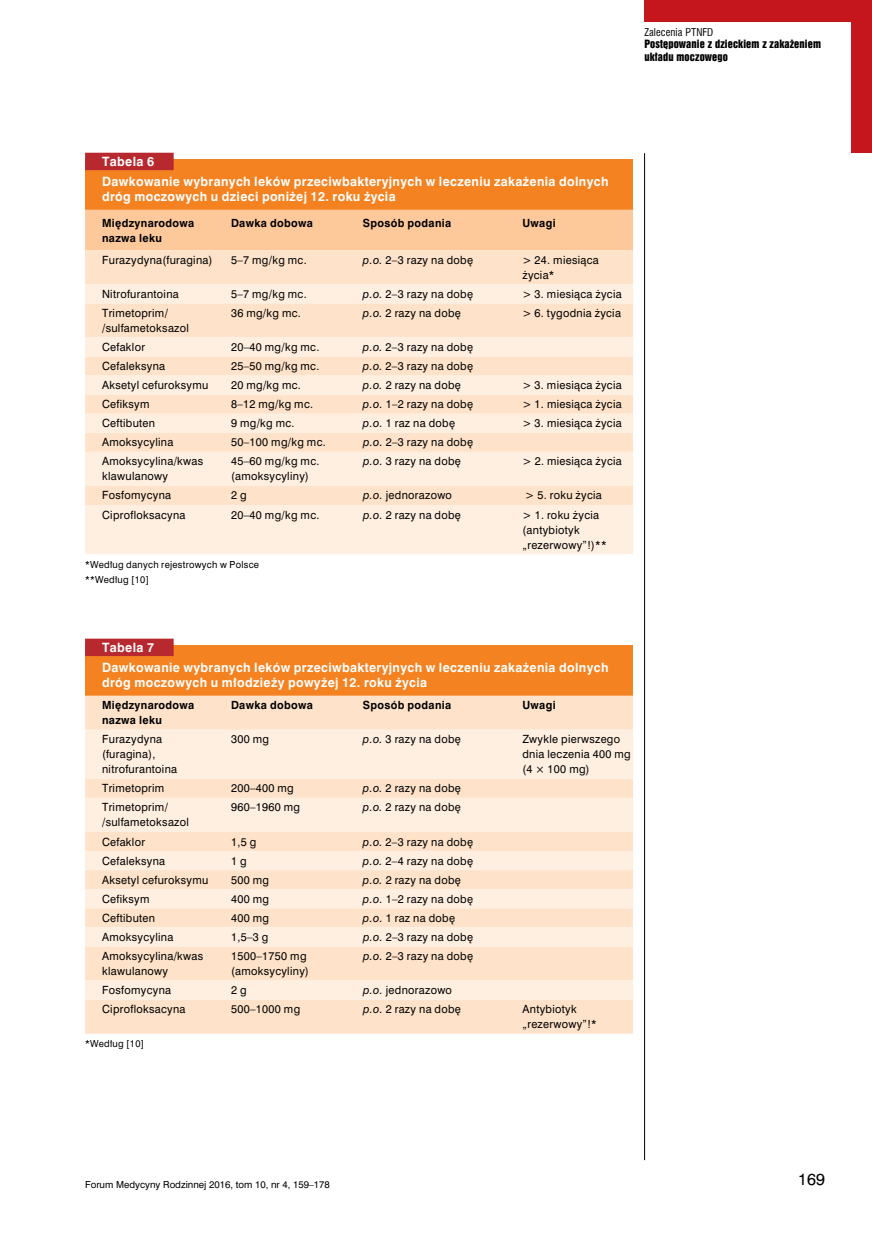
<style>
.page{position:relative;width:872px;height:1234px;background:#fff}
.page>*{position:absolute;margin:0;border:0;box-sizing:border-box;transform-origin:0 0}
.t1{font:15px "Swis 721 PL";color:#000}
.t2{font:700 12px/20.4px "Swis 721 PL";letter-spacing:.03em;color:#fff}
.t3{font:10.5px/15px "Swis 721 PL";letter-spacing:.03em;color:#000}
.t4{font:700 10.5px/15px "Swis 721 PL";letter-spacing:.03em;color:#000}
.t5{font:10.5px/12.8px "Swis 921 EU";letter-spacing:.01em;color:#000}
.t6{font:10.5px "Swis 721 Cn EU";letter-spacing:.01em;color:#000}
.t7{font:9px/15.3px "Swis 721 PL";letter-spacing:.03em;color:#000}
.t8{font:9px "Swis 721 PL";color:#000}
.s1{font-style:italic}
</style>
<div class="page">
<hr style="left:644px;top:153px;width:1px;height:1006px;background:#000">
<div style="left:644px;top:0;width:228px;height:21px;background:#c4161c"></div>
<div style="left:850px;top:0;width:22px;height:153px;background:#c4161c"></div>
<div style="left:85px;top:159px;width:548px;height:51px;background:#f58220"></div>
<div style="left:85px;top:210px;width:548px;height:40px;background:#fdc99b"></div>
<div style="left:85px;top:250px;width:548px;height:34px;background:#fee2c9"></div>
<svg style="left:85px;top:284px;width:548px;height:270px;background:#fee9d7"></svg>
<div style="left:85px;top:153px;width:89px;height:17px;background:#b8292f"></div>
<div style="left:85px;top:645px;width:548px;height:50px;background:#f58220"></div>
<div style="left:85px;top:695px;width:548px;height:338px;background:#fee2c9"></div>
<svg style="left:85px;top:729px;width:548px;height:270px;background:#fee9d7"></svg>
<div style="left:85px;top:638px;width:89px;height:18px;background:#b8292f"></div>
<p class="t6" style="left:644px;top:25px;width:70px">Zalecenia PTNFD</p>
<p class="t5" style="left:644px;top:38px;width:178px">Postępowanie z dzieckiem z zakażeniem układu moczowego</p>
<p class="t2" style="left:102px;top:151px;width:508px">Tabela 6<br>Dawkowanie wybranych leków przeciwbakteryjnych w leczeniu zakażenia dolnych</p>
<p class="t2" style="left:102px;top:186px;width:295px">dróg moczowych u dzieci poniżej 12. roku życia</p>
<p class="t4" style="left:102px;top:215px;width:94px">Międzynarodowa nazwa leku</p>
<p class="t4" style="left:231px;top:215px;width:83px">Dawka dobowa</p>
<p class="t4" style="left:363px;top:215px;width:90px">Sposób podania</p>
<p class="t4" style="left:522px;top:215px;width:35px">Uwagi</p>
<p class="t3" style="left:102px;top:252px;width:112px">Furazydyna(furagina)</p>
<p class="t3" style="left:231px;top:252px;width:77px">5–7 mg/kg mc.</p>
<p class="t3" style="left:363px;top:252px;width:112px"><span class="s1">p.o.</span> 2–3 razy na dobę</p>
<p class="t3" style="left:522px;top:252px;width:78px">&gt; 24. miesiąca życia*</p>
<p class="t3" style="left:102px;top:286px;width:78px">Nitrofurantoina</p>
<p class="t3" style="left:231px;top:286px;width:77px">5–7 mg/kg mc.</p>
<p class="t3" style="left:363px;top:286px;width:112px"><span class="s1">p.o.</span> 2–3 razy na dobę</p>
<p class="t3" style="left:522px;top:286px;width:101px">&gt; 3. miesiąca życia</p>
<p class="t3" style="left:102px;top:305px;width:88px">Trimetoprim/ /sulfametoksazol</p>
<p class="t3" style="left:231px;top:305px;width:71px">36 mg/kg mc.</p>
<p class="t3" style="left:363px;top:305px;width:99px"><span class="s1">p.o.</span> 2 razy na dobę</p>
<p class="t3" style="left:522px;top:305px;width:100px">&gt; 6. tygodnia życia</p>
<p class="t3" style="left:102px;top:339px;width:44px">Cefaklor</p>
<p class="t3" style="left:231px;top:339px;width:90px">20–40 mg/kg mc.</p>
<p class="t3" style="left:363px;top:339px;width:112px"><span class="s1">p.o.</span> 2–3 razy na dobę</p>
<p class="t3" style="left:102px;top:358px;width:65px">Cefaleksyna</p>
<p class="t3" style="left:231px;top:358px;width:90px">25–50 mg/kg mc.</p>
<p class="t3" style="left:363px;top:358px;width:112px"><span class="s1">p.o.</span> 2–3 razy na dobę</p>
<p class="t3" style="left:102px;top:377px;width:108px">Aksetyl cefuroksymu</p>
<p class="t3" style="left:231px;top:377px;width:71px">20 mg/kg mc.</p>
<p class="t3" style="left:363px;top:377px;width:99px"><span class="s1">p.o.</span> 2 razy na dobę</p>
<p class="t3" style="left:522px;top:377px;width:101px">&gt; 3. miesiąca życia</p>
<p class="t3" style="left:102px;top:396px;width:49px">Cefiksym</p>
<p class="t3" style="left:231px;top:396px;width:83px">8–12 mg/kg mc.</p>
<p class="t3" style="left:363px;top:396px;width:112px"><span class="s1">p.o.</span> 1–2 razy na dobę</p>
<p class="t3" style="left:522px;top:396px;width:101px">&gt; 1. miesiąca życia</p>
<p class="t3" style="left:102px;top:415px;width:55px">Ceftibuten</p>
<p class="t3" style="left:231px;top:415px;width:65px">9 mg/kg mc.</p>
<p class="t3" style="left:363px;top:415px;width:94px"><span class="s1">p.o.</span> 1 raz na dobę</p>
<p class="t3" style="left:522px;top:415px;width:101px">&gt; 3. miesiąca życia</p>
<p class="t3" style="left:102px;top:434px;width:73px">Amoksycylina</p>
<p class="t3" style="left:231px;top:434px;width:96px">50–100 mg/kg mc.</p>
<p class="t3" style="left:363px;top:434px;width:112px"><span class="s1">p.o.</span> 2–3 razy na dobę</p>
<p class="t3" style="left:102px;top:453px;width:103px">Amoksycylina/kwas klawulanowy</p>
<p class="t3" style="left:231px;top:453px;width:90px">45–60 mg/kg mc. (amoksycyliny)</p>
<p class="t3" style="left:363px;top:453px;width:99px"><span class="s1">p.o.</span> 3 razy na dobę</p>
<p class="t3" style="left:522px;top:453px;width:101px">&gt; 2. miesiąca życia</p>
<p class="t3" style="left:102px;top:488px;width:70px">Fosfomycyna</p>
<p class="t3" style="left:231px;top:488px;width:17px">2 g</p>
<p class="t3" style="left:363px;top:488px;width:90px"><span class="s1">p.o.</span> jednorazowo</p>
<p class="t3" style="left:525px;top:488px;width:78px">&gt; 5. roku życia</p>
<p class="t3" style="left:102px;top:507px;width:85px">Ciprofloksacyna</p>
<p class="t3" style="left:231px;top:507px;width:90px">20–40 mg/kg mc.</p>
<p class="t3" style="left:363px;top:507px;width:99px"><span class="s1">p.o.</span> 2 razy na dobę</p>
<p class="t3" style="left:522px;top:507px;width:85px">&gt; 1. roku życia (antybiotyk „rezerwowy”!)**</p>
<p class="t7" style="left:85px;top:556px;width:175px">*Według danych rejestrowych w Polsce **Według [10]</p>
<p class="t2" style="left:102px;top:636px;width:508px">Tabela 7<br>Dawkowanie wybranych leków przeciwbakteryjnych w leczeniu zakażenia dolnych</p>
<p class="t2" style="left:102px;top:672px;width:326px">dróg moczowych u młodzieży powyżej 12. roku życia</p>
<p class="t4" style="left:102px;top:697px;width:94px">Międzynarodowa nazwa leku</p>
<p class="t4" style="left:231px;top:697px;width:83px">Dawka dobowa</p>
<p class="t4" style="left:363px;top:697px;width:90px">Sposób podania</p>
<p class="t4" style="left:522px;top:697px;width:35px">Uwagi</p>
<p class="t3" style="left:102px;top:731px;width:77px">Furazydyna (furagina), nitrofurantoina</p>
<p class="t3" style="left:231px;top:731px;width:39px">300 mg</p>
<p class="t3" style="left:363px;top:731px;width:99px"><span class="s1">p.o.</span> 3 razy na dobę</p>
<p class="t3" style="left:522px;top:731px;width:110px">Zwykle pierwszego dnia leczenia 400 mg (4 × 100 mg)</p>
<p class="t3" style="left:102px;top:780px;width:64px">Trimetoprim</p>
<p class="t3" style="left:231px;top:780px;width:64px">200–400 mg</p>
<p class="t3" style="left:363px;top:780px;width:99px"><span class="s1">p.o.</span> 2 razy na dobę</p>
<p class="t3" style="left:102px;top:799px;width:88px">Trimetoprim/ /sulfametoksazol</p>
<p class="t3" style="left:231px;top:799px;width:71px">960–1960 mg</p>
<p class="t3" style="left:363px;top:799px;width:99px"><span class="s1">p.o.</span> 2 razy na dobę</p>
<p class="t3" style="left:102px;top:833px;width:44px">Cefaklor</p>
<p class="t3" style="left:231px;top:833px;width:27px">1,5 g</p>
<p class="t3" style="left:363px;top:833px;width:112px"><span class="s1">p.o.</span> 2–3 razy na dobę</p>
<p class="t3" style="left:102px;top:852px;width:65px">Cefaleksyna</p>
<p class="t3" style="left:231px;top:852px;width:17px">1 g</p>
<p class="t3" style="left:363px;top:852px;width:112px"><span class="s1">p.o.</span> 2–4 razy na dobę</p>
<p class="t3" style="left:102px;top:871px;width:108px">Aksetyl cefuroksymu</p>
<p class="t3" style="left:231px;top:871px;width:39px">500 mg</p>
<p class="t3" style="left:363px;top:871px;width:99px"><span class="s1">p.o.</span> 2 razy na dobę</p>
<p class="t3" style="left:102px;top:890px;width:49px">Cefiksym</p>
<p class="t3" style="left:231px;top:890px;width:39px">400 mg</p>
<p class="t3" style="left:363px;top:890px;width:112px"><span class="s1">p.o.</span> 1–2 razy na dobę</p>
<p class="t3" style="left:102px;top:910px;width:55px">Ceftibuten</p>
<p class="t3" style="left:231px;top:910px;width:39px">400 mg</p>
<p class="t3" style="left:363px;top:910px;width:94px"><span class="s1">p.o.</span> 1 raz na dobę</p>
<p class="t3" style="left:102px;top:929px;width:73px">Amoksycylina</p>
<p class="t3" style="left:231px;top:929px;width:39px">1,5–3 g</p>
<p class="t3" style="left:363px;top:929px;width:112px"><span class="s1">p.o.</span> 2–3 razy na dobę</p>
<p class="t3" style="left:102px;top:948px;width:103px">Amoksycylina/kwas klawulanowy</p>
<p class="t3" style="left:231px;top:948px;width:79px">1500–1750 mg (amoksycyliny)</p>
<p class="t3" style="left:363px;top:948px;width:112px"><span class="s1">p.o.</span> 2–3 razy na dobę</p>
<p class="t3" style="left:102px;top:982px;width:70px">Fosfomycyna</p>
<p class="t3" style="left:231px;top:982px;width:17px">2 g</p>
<p class="t3" style="left:363px;top:982px;width:90px"><span class="s1">p.o.</span> jednorazowo</p>
<p class="t3" style="left:102px;top:1001px;width:85px">Ciprofloksacyna</p>
<p class="t3" style="left:231px;top:1001px;width:71px">500–1000 mg</p>
<p class="t3" style="left:363px;top:1001px;width:99px"><span class="s1">p.o.</span> 2 razy na dobę</p>
<p class="t3" style="left:522px;top:1001px;width:76px">Antybiotyk „rezerwowy”!*</p>
<p class="t7" style="left:85px;top:1035px;width:60px">*Według [10]</p>
<p class="t8" style="left:85px;top:1178px;width:246px">Forum Medycyny Rodzinnej 2016, tom 10, nr 4, 159–178</p>
<h1 class="t1" style="left:798px;top:1169px;width:29px">169</h1>
</div>
